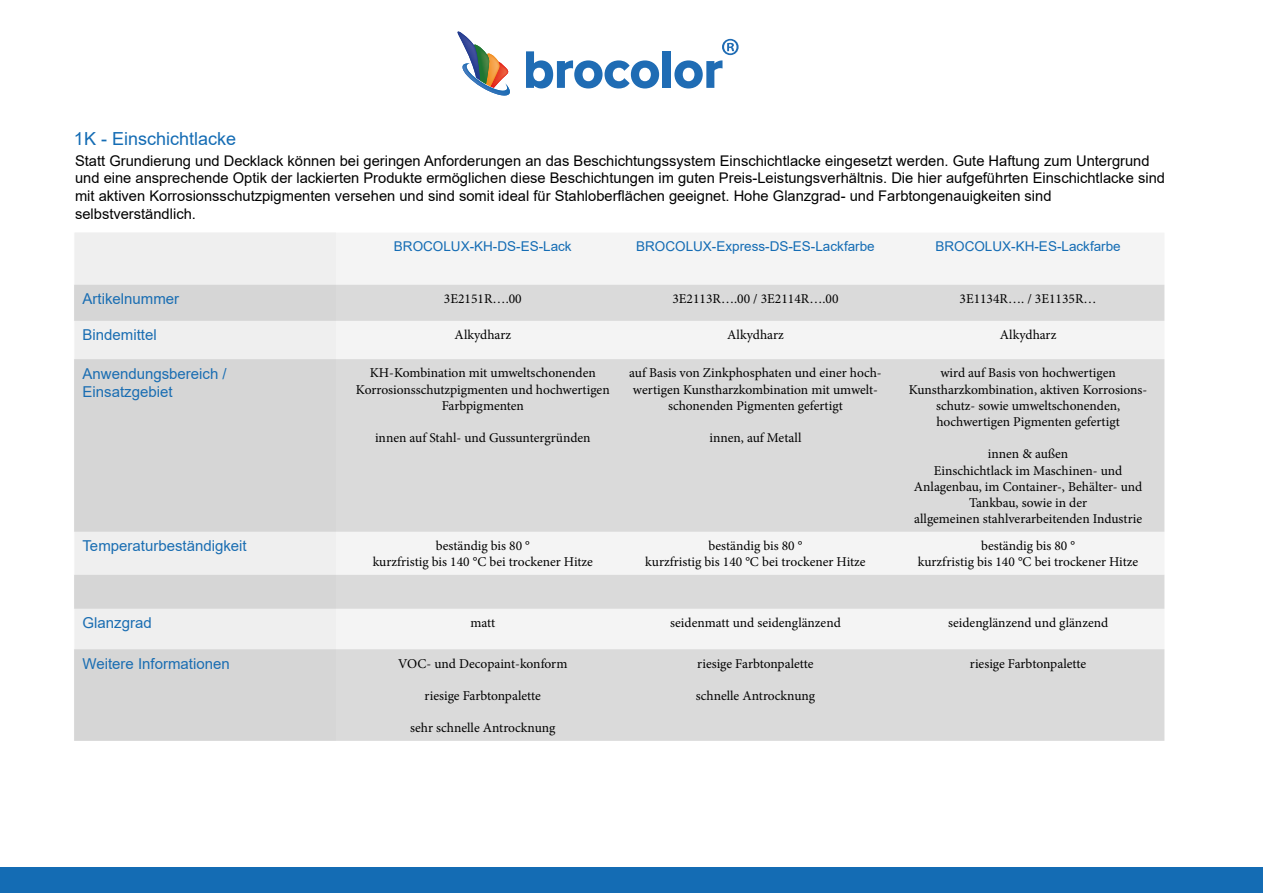
<style>
.page{position:relative;width:1263px;height:893px;background:#fff}
.page>*{position:absolute;margin:0;border:0;box-sizing:border-box;transform-origin:0 0}
.t1{font:18px "Arial";color:#146cb4}
.t2{font:15px/18px "Arial";color:#146cb4}
.t3{font:14.7px/17.7px "Arial";color:#000}
.t4{font:13.5px/16.2px "Minion Pro";color:#000;text-align:center}
.t5{font:13.5px "Arial";color:#146cb4}
</style>
<div class="page">
<div style="left:74px;top:233px;width:1090px;height:52px;background:#f4f4f4"></div>
<svg style="left:74px;top:285px;width:1090px;height:456px;fill:#dadada"></svg>
<svg style="left:457px;top:31px;width:44px;height:32px"></svg>
<img style="left:462px;top:63px;width:48px;height:33px">
<div style="left:663px;top:51px;width:8px;height:37px;background:#1f6cb4"></div>
<svg style="left:674px;top:39px;width:65px;height:50px"></svg>
<svg style="left:526px;top:51px;width:133px;height:38px"></svg>
<svg style="left:75px;top:233px;width:261px;height:508px;fill:#d6d6d6"></svg>
<div style="left:0;top:867px;width:1263px;height:26px;background:#146cb4"></div>
<h1 class="t1" style="left:74px;top:126px;width:164px">1K - Einschichtlacke</h1>
<p class="t3" style="left:75px;top:152px;width:1091px">Statt Grundierung und Decklack können bei geringen Anforderungen an das Beschichtungssystem Einschichtlacke eingesetzt werden. Gute Haftung zum Untergrund und eine ansprechende Optik der lackierten Produkte ermöglichen diese Beschichtungen im guten Preis-Leistungsverhältnis. Die hier aufgeführten Einschichtlacke sind mit aktiven Korrosionsschutzpigmenten versehen und sind somit ideal für Stahloberflächen geeignet. Hohe Glanzgrad- und Farbtongenauigkeiten sind selbstverständlich.</p>
<p class="t5" style="left:394px;top:237px;width:179px">BROCOLUX-KH-DS-ES-Lack</p>
<p class="t5" style="left:636px;top:237px;width:240px">BROCOLUX-Express-DS-ES-Lackfarbe</p>
<p class="t5" style="left:935px;top:237px;width:187px">BROCOLUX-KH-ES-Lackfarbe</p>
<p class="t2" style="left:82px;top:290px;width:98px">Artikelnummer</p>
<p class="t4" style="left:444px;top:291px;width:79px">3E2151R….00</p>
<p class="t4" style="left:672px;top:291px;width:168px">3E2113R….00 / 3E2114R….00</p>
<p class="t4" style="left:959px;top:291px;width:139px">3E1134R…. / 3E1135R…</p>
<p class="t2" style="left:82px;top:326px;width:76px">Bindemittel</p>
<p class="t4" style="left:455px;top:327px;width:58px">Alkydharz</p>
<p class="t4" style="left:727px;top:327px;width:58px">Alkydharz</p>
<p class="t4" style="left:1000px;top:327px;width:58px">Alkydharz</p>
<p class="t2" style="left:82px;top:364px;width:146px">Anwendungsbereich /<br>Einsatzgebiet</p>
<p class="t4" style="left:356px;top:365px;width:255px">KH-Kombination mit umweltschonenden<br>Korrosionsschutzpigmenten und hochwertigen<br>Farbpigmenten</p>
<p class="t4" style="left:375px;top:430px;width:217px">innen auf Stahl- und Gussuntergründen</p>
<p class="t4" style="left:629px;top:365px;width:254px">auf Basis von Zinkphosphaten und einer hoch&shy;wertigen Kunstharzkombination mit umwelt&shy;schonenden Pigmenten gefertigt</p>
<p class="t4" style="left:709px;top:430px;width:94px">innen, auf Metall</p>
<p class="t4" style="left:909px;top:365px;width:240px">wird auf Basis von hochwertigen Kunstharzkombination, aktiven Korrosions&shy;schutz- sowie umweltschonenden, hochwertigen Pigmenten gefertigt</p>
<p class="t4" style="left:914px;top:446px;width:230px">innen &amp; außen<br>Einschichtlack im Maschinen- und<br>Anlagenbau, im Container-, Behälter- und<br>Tankbau, sowie in der<br>allgemeinen stahlverarbeitenden Industrie</p>
<p class="t2" style="left:82px;top:537px;width:166px">Temperaturbeständigkeit</p>
<p class="t4" style="left:373px;top:538px;width:222px">beständig bis 80 °<br>kurzfristig bis 140 °C bei trockener Hitze</p>
<p class="t4" style="left:645px;top:538px;width:222px">beständig bis 80 °<br>kurzfristig bis 140 °C bei trockener Hitze</p>
<p class="t4" style="left:918px;top:538px;width:222px">beständig bis 80 °<br>kurzfristig bis 140 °C bei trockener Hitze</p>
<p class="t2" style="left:82px;top:614px;width:71px">Glanzgrad</p>
<p class="t4" style="left:470px;top:615px;width:26px">matt</p>
<p class="t4" style="left:670px;top:615px;width:172px">seidenmatt und seidenglänzend</p>
<p class="t4" style="left:948px;top:615px;width:162px">seidenglänzend und glänzend</p>
<p class="t2" style="left:82px;top:654px;width:149px">Weitere Informationen</p>
<p class="t4" style="left:398px;top:655px;width:171px">VOC- und Decopaint-konform</p>
<p class="t4" style="left:425px;top:688px;width:118px">riesige Farbtonpalette</p>
<p class="t4" style="left:410px;top:720px;width:147px">sehr schnelle Antrocknung</p>
<p class="t4" style="left:697px;top:655px;width:118px">riesige Farbtonpalette</p>
<p class="t4" style="left:696px;top:688px;width:121px">schnelle Antrocknung</p>
<p class="t4" style="left:970px;top:655px;width:118px">riesige Farbtonpalette</p>
</div>
